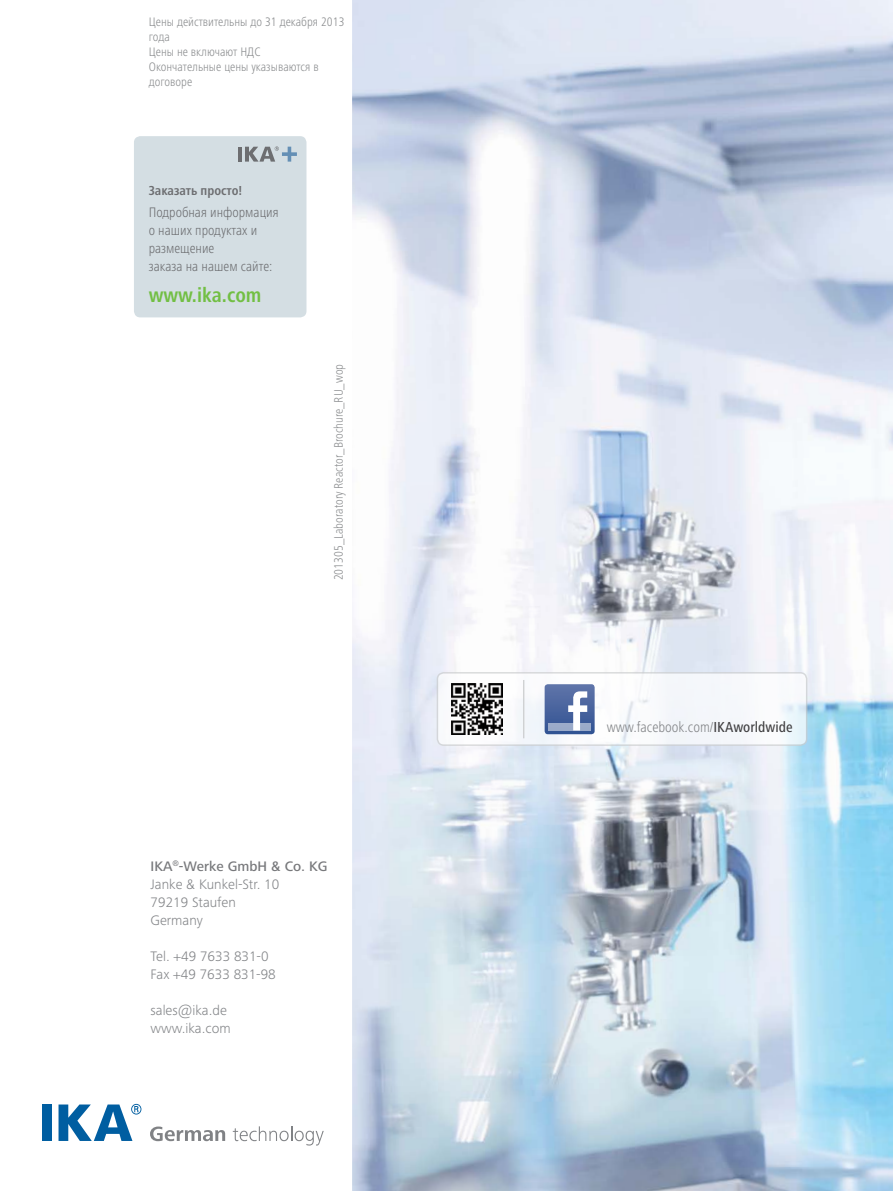
<style>
.page{position:relative;width:893px;height:1191px;background:#fff}
.page>*{position:absolute;margin:0;border:0;box-sizing:border-box;transform-origin:0 0}
.t1{font:700 condensed 21px "Frutiger Next IKA";color:#72bf44}
.t2{font:300 condensed 15px "Frutiger Next IKA";color:#808285}
.t3{font:300 14.25px/18px "Frutiger Next IKA";color:#838588}
.t4{font:300 condensed 14.25px/18px "Frutiger Next IKA";color:#6d6e71}
.t5{font:700 condensed 13.5px "Frutiger Next IKA";color:#6d6e71}
.t6{font:300 condensed 12.75px/15px "Frutiger Next IKA";color:#8a8c8e}
.s1{font-weight:500;color:#77787b}
.s2{font-weight:500;color:#414042}
</style>
<div class="page">
<img style="left:352px;top:0;width:541px;height:1191px">
<div style="left:42px;top:1104px;width:10px;height:37px;background:#005ea1"></div>
<svg style="left:59px;top:1103px;width:82px;height:38px"></svg>
<svg style="left:150px;top:1126px;width:75px;height:15px"></svg>
<svg style="left:233px;top:1126px;width:91px;height:19px"></svg>
<div style="left:437px;top:673px;width:370px;height:72px;background:#f8f9fc;border-radius:6px"></div>
<div style="left:437px;top:672px;width:370px;height:74px;border:2px solid #cbcdce;border-radius:6px"></div>
<img style="left:452px;top:683px;width:51px;height:51px">
<hr style="left:523px;top:680px;width:1px;height:58px;background:#cbcdce">
<svg style="left:545px;top:684px;width:50px;height:50px;background:#7287b4"></svg>
<div style="left:134px;top:136px;width:172px;height:181px;background:#d4dee3;border-radius:6px"></div>
<hr style="left:238px;top:147px;width:4px;height:15px;background:#6d6e71">
<svg style="left:245px;top:146px;width:34px;height:16px"></svg>
<svg style="left:282px;top:152px;width:15px;height:4px"></svg>
<hr style="left:288px;top:147px;width:3px;height:15px;background:#648fb5">
<p class="t6" style="left:149px;top:15px;width:197px">Цены действительны до 31 декабря 2013 года<br>Цены не включают НДС<br>Окончательные цены указываются в договоре</p>
<p class="t5" style="left:149px;top:182px;width:95px">Заказать просто!</p>
<p class="t4" style="left:149px;top:203px;width:132px">Подробная информация о наших продуктах и размещение<br>заказа на нашем сайте:</p>
<h1 class="t1" style="left:149px;top:283px;width:114px">www.ika.com</h1>
<p class="t6" style="left:331px;top:580px;width:218px;rotate:-90deg">201305_Laboratory Reactor_Brochure_RU_wop</p>
<p class="t3" style="left:151px;top:857px;width:179px"><span class="s1">IKA</span><sup>®</sup><span class="s1">-Werke GmbH &amp; Co. KG<br></span>Janke &amp; Kunkel-Str. 10<br>79219 Staufen<br>Germany</p>
<p class="t3" style="left:151px;top:947px;width:127px">Tel. +49 7633 831-0<br>Fax +49 7633 831-98</p>
<p class="t3" style="left:151px;top:1001px;width:82px">sales@ika.de www.ika.com</p>
<p class="t2" style="left:607px;top:718px;width:187px">www.facebook.com/<span class="s2">IKAworldwide</span></p>
</div>
